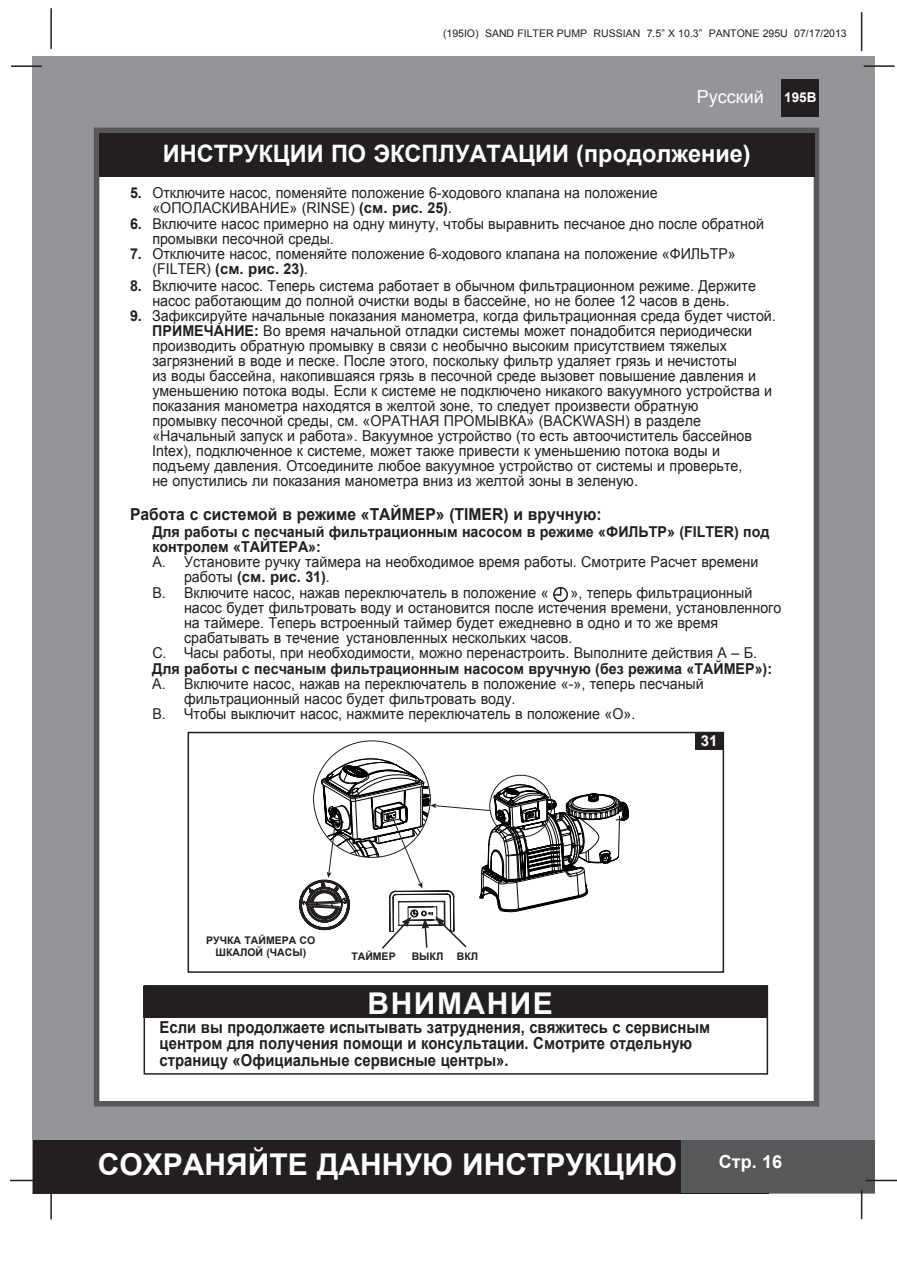
<style>
.page{position:relative;width:897px;height:1264px;background:#fff}
.page>*{position:absolute;margin:0;border:0;box-sizing:border-box;transform-origin:0 0}
.t1{font:700 30px "Arial";color:#fff}
.t2{font:700 30px "Arial";letter-spacing:.05em;color:#fff}
.t3{font:700 24px "Arial";color:#fff}
.t4{font:18px "Arial";color:#fff}
.t5{font:700 18px "Arial";color:#fff}
.t6{font:700 16.5px/16.5px "Arial";color:#231f20;scale:.9 1}
.t7{font:700 16.5px "Arial";color:#231f20;scale:.95 1}
.t8{font:15px/15px "Arial";color:#231f20;scale:.95 1}
.t9{font:700 15px "Arial";color:#231f20;scale:.95 1}
.t10{font:700 15px "Arial";color:#fff}
.t11{font:700 13.5px "Arial";color:#fff}
.t12{font:10.5px "Arial";color:#231f20}
.t13{font:700 10.5px/12.6px "Arial";color:#231f20;text-align:center}
.s1{font-weight:700}
.s2{font-weight:400}
</style>
<div class="page">
<div style="left:33px;top:56px;width:842px;height:1137px;background:#939598"></div>
<hr style="left:50px;top:8px;width:2px;height:41px;background:#231f20">
<hr style="left:860px;top:12px;width:2px;height:39px;background:#231f20">
<div style="left:781px;top:79px;width:38px;height:38px;background:#231f20"></div>
<div style="left:33px;top:1140px;width:735px;height:53px;background:#231f20"></div>
<div style="left:681px;top:1140px;width:194px;height:53px;background:#57585a"></div>
<hr style="left:11px;top:65px;width:31px;height:2px;background:#231f20">
<hr style="left:863px;top:65px;width:31px;height:2px;background:#231f20">
<hr style="left:865px;top:1179px;width:31px;height:2px;background:#231f20">
<hr style="left:860px;top:1190px;width:2px;height:29px;background:#231f20">
<hr style="left:50px;top:1188px;width:2px;height:31px;background:#231f20">
<hr style="left:10px;top:1179px;width:31px;height:2px;background:#231f20">
<div style="left:94px;top:128px;width:725px;height:978px;background:#fff;border:6px solid #57585a"></div>
<div style="left:99px;top:133px;width:715px;height:43px;background:#231f20"></div>
<div style="left:553px;top:587px;width:15px;height:15px;border:2px solid #231f20;border-radius:50%"></div>
<svg style="left:553px;top:586px;width:9px;height:10px"></svg>
<div style="left:187px;top:732px;width:537px;height:241px;border:2px solid #231f20"></div>
<div style="left:695px;top:732px;width:28px;height:18px;background:#231f20"></div>
<svg style="left:299px;top:740px;width:329px;height:209px"></svg>
<div style="left:143px;top:985px;width:625px;height:89px;border:2px solid #231f20"></div>
<div style="left:143px;top:986px;width:624px;height:31px;background:#231f20"></div>
<p class="t12" style="left:443px;top:27px;width:405px">(195IO) SAND FILTER PUMP RUSSIAN 7.5” X 10.3” PANTONE 295U 07/17/2013</p>
<p class="t4" style="left:696px;top:85px;width:69px">Русский</p>
<p class="t11" style="left:784px;top:88px;width:34px">195B</p>
<p class="t3" style="left:163px;top:138px;width:589px">ИНСТРУКЦИИ ПО ЭКСПЛУАТАЦИИ (продолжение)</p>
<p class="t8" style="left:152px;top:185px;width:533px;text-indent:-22px"><span class="s1">5.</span> Отключите насос, поменяйте положение 6-ходового клапана на положение «ОПОЛАСКИВАНИЕ» (RINSE) <span class="s1">(см. рис. 25)</span>.</p>
<p class="t8" style="left:130px;top:216px;width:668px"><span class="s1">6.</span> Включите насос примерно на одну минуту, чтобы выравнить песчаное дно после обратной</p>
<p class="t8" style="left:152px;top:231px;width:192px">промывки песочной среды.</p>
<p class="t8" style="left:130px;top:246px;width:639px"><span class="s1">7.</span> Отключите насос, поменяйте положение 6-ходового клапана на положение «ФИЛЬТР»</p>
<p class="t9" style="left:152px;top:259px;width:165px"><span class="s2">(FILTER)</span> (см. рис. 23)<span class="s2">.</span></p>
<p class="t8" style="left:130px;top:278px;width:660px"><span class="s1">8.</span> Включите насос. Теперь система работает в обычном фильтрационном режиме. Держите</p>
<p class="t8" style="left:152px;top:293px;width:609px">насос работающим до полной очистки воды в бассейне, но не более 12 часов в день.</p>
<p class="t8" style="left:130px;top:308px;width:681px"><span class="s1">9.</span> Зафиксируйте начальные показания манометра, когда фильтрационная среда будет чистой.</p>
<p class="t8" style="left:152px;top:323px;width:633px"><span class="s1">ПРИМЕЧАНИЕ:</span> Во время начальной отладки системы может понадобится периодически</p>
<p class="t8" style="left:152px;top:338px;width:606px">производить обратную промывку в связи с необычно высоким присутствием тяжелых</p>
<p class="t8" style="left:152px;top:353px;width:616px">загрязнений в воде и песке. После этого, поскольку фильтр удаляет грязь и нечистоты</p>
<p class="t8" style="left:152px;top:368px;width:637px">из воды бассейна, накопившаяся грязь в песочной среде вызовет повышение давления и</p>
<p class="t8" style="left:152px;top:383px;width:654px">уменьшению потока воды. Если к системе не подключено никакого вакуумного устройства и</p>
<p class="t8" style="left:152px;top:398px;width:576px">показания манометра находятся в желтой зоне, то следует произвести обратную</p>
<p class="t8" style="left:152px;top:413px;width:579px">промывку песочной среды, см. «ОРАТНАЯ ПРОМЫВКА» (BACKWASH) в разделе</p>
<p class="t8" style="left:152px;top:428px;width:632px">«Начальный запуск и работа». Вакуумное устройство (то есть автоочиститель бассейнов</p>
<p class="t8" style="left:152px;top:443px;width:599px">Intex), подключенное к системе, может также привести к уменьшению потока воды и</p>
<p class="t8" style="left:152px;top:458px;width:622px">подъему давления. Отсоедините любое вакуумное устройство от системы и проверьте,</p>
<p class="t8" style="left:152px;top:473px;width:512px">не опустились ли показания манометра вниз из желтой зоны в зеленую.</p>
<p class="t7" style="left:130px;top:503px;width:498px">Работа с системой в режиме «ТАЙМЕР» (TIMER) и вручную:</p>
<p class="t9" style="left:152px;top:521px;width:651px">Для работы с песчаный фильтрационным насосом в режиме «ФИЛЬТР» (FILTER) под</p>
<p class="t9" style="left:152px;top:536px;width:179px">контролем «ТАЙТЕРА»:</p>
<p class="t8" style="left:152px;top:554px;width:639px">A. Установите ручку таймера на необходимое время работы. Смотрите Расчет времени</p>
<p class="t9" style="left:184px;top:566px;width:155px"><span class="s2">работы</span> (см. рис. 31)<span class="s2">.</span></p>
<p class="t8" style="left:152px;top:585px;width:418px">B. Включите насос, нажав переключатель в положение «</p>
<p class="t8" style="left:570px;top:585px;width:193px">», теперь фильтрационный</p>
<p class="t8" style="left:184px;top:600px;width:630px">насос будет фильтровать воду и остановится после истечения времени, установленного</p>
<p class="t8" style="left:184px;top:615px;width:564px">на таймере. Теперь встроенный таймер будет ежедневно в одно и то же время</p>
<p class="t8" style="left:184px;top:630px;width:410px">срабатывать в течение установленных нескольких часов.</p>
<p class="t8" style="left:152px;top:645px;width:638px">C. Часы работы, при необходимости, можно перенастроить. Выполните действия А – Б.</p>
<p class="t9" style="left:152px;top:659px;width:653px">Для работы с песчаным фильтрационным насосом вручную (без режима «ТАЙМЕР»):</p>
<p class="t8" style="left:152px;top:676px;width:582px">A. Включите насос, нажав на переключатель в положение «-», теперь песчаный</p>
<p class="t8" style="left:184px;top:691px;width:350px">фильтрационный насос будет фильтровать воду.</p>
<p class="t8" style="left:152px;top:706px;width:510px">B. Чтобы выключит насос, нажмите переключатель в положение «O».</p>
<p class="t10" style="left:700px;top:731px;width:18px">31</p>
<p class="t13" style="left:206px;top:934px;width:110px">РУЧКА ТАЙМЕРА СО<br>ШКАЛОЙ (ЧАСЫ)</p>
<p class="t13" style="left:351px;top:950px;width:46px">ТАЙМЕР</p>
<p class="t13" style="left:411px;top:950px;width:33px">ВЫКЛ</p>
<p class="t13" style="left:457px;top:950px;width:23px">ВКЛ</p>
<p class="t2" style="left:367px;top:983px;width:187px">ВНИМАНИЕ</p>
<p class="t6" style="left:160px;top:1019px;width:613px">Если вы продолжаете испытывать затруднения, свяжитесь с сервисным центром для получения помощи и консультации. Смотрите отдельную страницу «Официальные сервисные центры».</p>
<h1 class="t1" style="left:98px;top:1144px;width:580px">СОХРАНЯЙТЕ ДАННУЮ ИНСТРУКЦИЮ</h1>
<p class="t5" style="left:718px;top:1149px;width:65px">Стр. 16</p>
</div>
